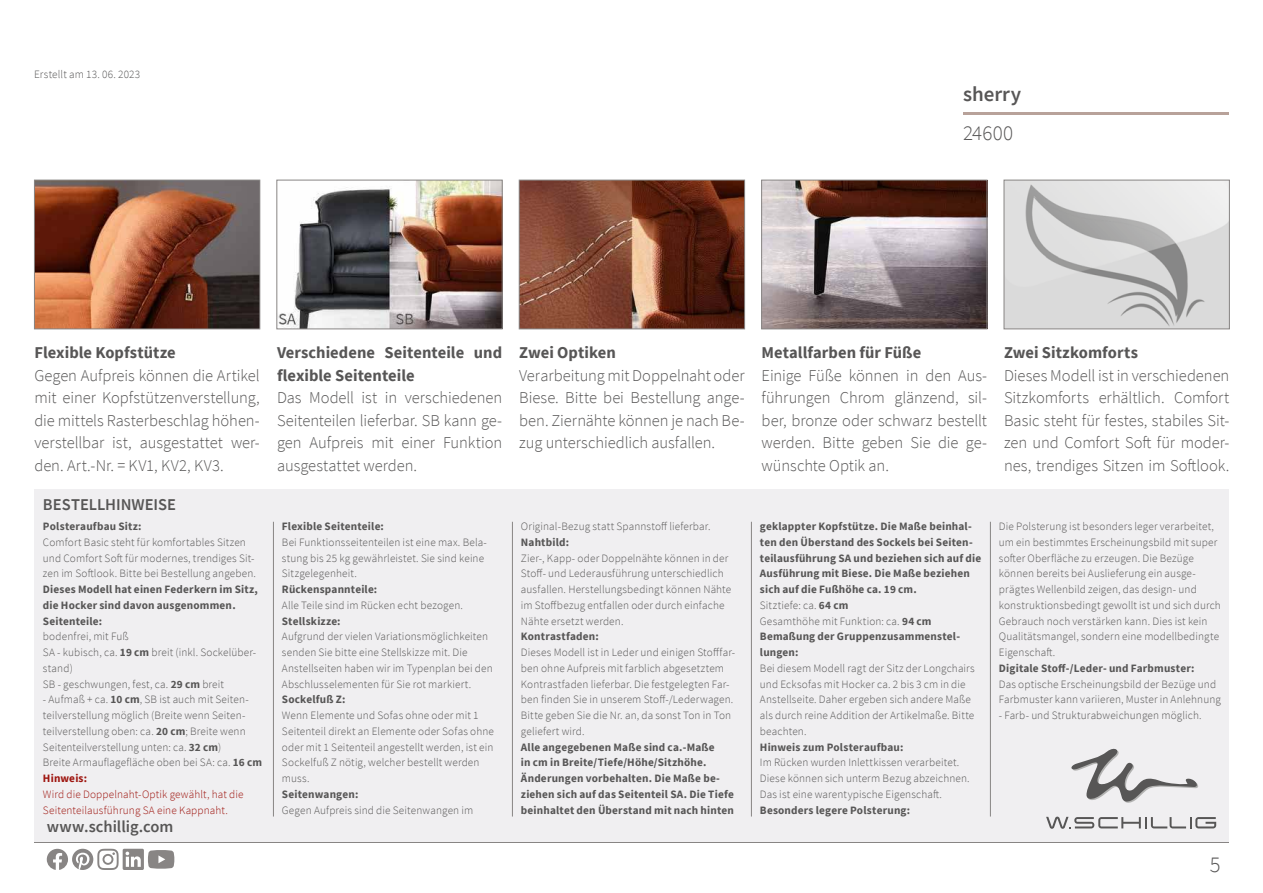
<style>
.page{position:relative;width:1263px;height:893px;background:#fff}
.page>*{position:absolute;margin:0;border:0;box-sizing:border-box;transform-origin:0 0}
.t1{font:300 22.5px "Source Sans Pro";color:#575656}
.t2{font:600 21px "Source Sans Pro";color:#575656}
.t3{font:300 21px "Source Sans Pro";letter-spacing:.01em;color:#575656}
.t4{font:300 16.5px/22.5px "Source Sans Pro";letter-spacing:-.005em;color:#575656;text-align:justify}
.t5{font:700 16.5px/22.5px "Source Sans Pro";letter-spacing:.005em;color:#575656}
.t6{font:600 16.5px "Source Sans Pro";color:#575656}
.t7{font:300 11.25px/15.8px "Source Sans Pro";letter-spacing:.015em;color:#575656}
.t8{font:700 11.25px/15.8px "Source Sans Pro";letter-spacing:.015em;color:#575656}
.t9{font:300 11.25px/15.8px "Source Sans Pro";letter-spacing:.01em;color:#9e150f}
.s1{font-weight:700}
.s2{font-weight:700;color:#9e150f}
.s3{font-weight:300}
</style>
<div class="page">
<hr style="left:34px;top:842px;width:1195px;height:1px;background:#888584">
<hr style="left:963px;top:113px;width:266px;height:2px;background:#b8a29a">
<div style="left:34px;top:489px;width:1195px;height:353px;background:#f0eff1"></div>
<hr style="left:273px;top:522px;width:1px;height:294px;background:#888584">
<hr style="left:512px;top:522px;width:1px;height:294px;background:#888584">
<hr style="left:751px;top:522px;width:1px;height:294px;background:#888584">
<hr style="left:990px;top:522px;width:1px;height:294px;background:#888584">
<img style="left:36px;top:182px;width:222px;height:145px">
<div style="left:34px;top:180px;width:226px;height:149px;border:1px solid #888584"></div>
<img style="left:278px;top:182px;width:223px;height:145px">
<div style="left:276px;top:180px;width:227px;height:149px;border:1px solid #888584"></div>
<img style="left:521px;top:182px;width:222px;height:145px">
<div style="left:519px;top:180px;width:226px;height:149px;border:1px solid #888584"></div>
<img style="left:763px;top:182px;width:222px;height:145px">
<div style="left:761px;top:180px;width:226px;height:149px;border:1px solid #888584"></div>
<img style="left:1005px;top:182px;width:223px;height:145px">
<div style="left:1003px;top:180px;width:227px;height:149px;border:1px solid #888584"></div>
<svg style="left:47px;top:849px;width:127px;height:21px"></svg>
<svg style="left:1071px;top:749px;width:127px;height:54px"></svg>
<svg style="left:1046px;top:817px;width:170px;height:12px"></svg>
<p class="t7" style="left:34px;top:67px;width:108px">Erstellt am 13. 06. 2023</p>
<h2 class="t2" style="left:963px;top:83px;width:60px">sherry</h2>
<h2 class="t3" style="left:963px;top:125px;width:52px">24600</h2>
<h3 class="t5" style="left:34px;top:342px;width:143px">Flexible Kopfstütze</h3>
<h3 class="t4" style="left:34px;top:365px;width:227px">Gegen Aufpreis können die Artikel mit einer Kopfstützenverstellung, die mittels Rasterbeschlag höhen&shy;verstellbar ist, ausgestattet wer&shy;den. Art.-Nr. = KV1, KV2, KV3.</h3>
<h3 class="t6" style="left:43px;top:497px;width:135px">BESTELLHINWEISE</h3>
<p class="t8" style="left:43px;top:519px;width:100px">Polsteraufbau Sitz:</p>
<p class="t7" style="left:43px;top:535px;width:215px">Comfort Basic steht für komfortables Sitzen und Comfort Soft für modernes, trendiges Sit&shy;zen im Softlook. Bitte bei Bestellung angeben.</p>
<p class="t8" style="left:43px;top:582px;width:217px">Dieses Modell hat einen Federkern im Sitz, die Hocker sind davon ausgenommen.<br>Seitenteile:</p>
<p class="t7" style="left:43px;top:629px;width:215px">bodenfrei, mit Fuß<br>SA - kubisch, ca. <span class="s1">19 cm</span> breit (inkl. Sockelüber&shy;stand)<br>SB - geschwungen, fest, ca. <span class="s1">29 cm</span> breit</p>
<p class="t7" style="left:43px;top:693px;width:221px">- Aufmaß + ca. <span class="s1">10 cm</span>, SB ist auch mit Seiten&shy;teilverstellung möglich (Breite wenn Seiten&shy;teilverstellung oben: ca. <span class="s1">20 cm</span>; Breite wenn Seitenteilverstellung unten: ca. <span class="s1">32 cm</span>)<br>Breite Armauflagefläche oben bei SA: ca. <span class="s1">16 cm </span><span class="s2">Hinweis:</span></p>
<p class="t9" style="left:43px;top:786px;width:202px">Wird die Doppelnaht-Optik gewählt, hat die<br>Seitenteilausführung SA eine Kappnaht.</p>
<h3 class="t6" style="left:47px;top:819px;width:128px">www.schillig.com</h3>
<h3 class="t5" style="left:277px;top:342px;width:227px">Verschiedene Seitenteile und flexible Seitenteile</h3>
<h3 class="t4" style="left:277px;top:388px;width:227px">Das Modell ist in verschiedenen Seitenteilen lieferbar. SB kann ge&shy;gen Aufpreis mit einer Funktion ausgestattet werden.</h3>
<p class="t8" style="left:282px;top:519px;width:104px">Flexible Seitenteile:</p>
<p class="t7" style="left:282px;top:534px;width:207px">Bei Funktionsseitenteilen ist eine max. Bela&shy;stung bis 25 kg gewährleistet. Sie sind keine<br>Sitzgelegenheit.</p>
<p class="t8" style="left:282px;top:582px;width:97px">Rückenspannteile:</p>
<p class="t7" style="left:282px;top:598px;width:182px">Alle Teile sind im Rücken echt bezogen.</p>
<p class="t8" style="left:282px;top:613px;width:60px">Stellskizze:</p>
<p class="t7" style="left:282px;top:630px;width:212px">Aufgrund der vielen Variationsmöglichkeiten senden Sie bitte eine Stellskizze mit. Die Anstellseiten haben wir im Typenplan bei den Abschlusselementen für Sie rot markiert.</p>
<p class="t8" style="left:282px;top:692px;width:65px">Sockelfuß Z:</p>
<p class="t7" style="left:282px;top:708px;width:214px">Wenn Elemente und Sofas ohne oder mit 1<br>Seitenteil direkt an Elemente oder Sofas ohne oder mit 1 Seitenteil angestellt werden, ist ein Sockelfuß Z nötig, welcher bestellt werden muss.</p>
<p class="t8" style="left:282px;top:786px;width:78px">Seitenwangen:</p>
<p class="t7" style="left:282px;top:803px;width:193px">Gegen Aufpreis sind die Seitenwangen im</p>
<h3 class="t5" style="left:519px;top:342px;width:98px">Zwei Optiken</h3>
<h3 class="t4" style="left:519px;top:365px;width:227px">Verarbeitung mit Doppelnaht oder Biese. Bitte bei Bestellung ange&shy;ben. Ziernähte können je nach Be&shy;zug unterschiedlich ausfallen.</h3>
<h3 class="t5" style="left:762px;top:342px;width:161px">Metallfarben für Füße</h3>
<h3 class="t4" style="left:762px;top:364px;width:227px">Einige Füße können in den Aus&shy;führungen Chrom glänzend, sil&shy;ber, bronze oder schwarz bestellt werden. Bitte geben Sie die ge&shy;wünschte Optik an.</h3>
<h3 class="t5" style="left:1004px;top:342px;width:136px">Zwei Sitzkomforts</h3>
<h3 class="t4" style="left:1004px;top:365px;width:227px">Dieses Modell ist in verschiedenen Sitzkomforts erhältlich. Comfort Basic steht für festes, stabiles Sit&shy;zen und Comfort Soft für moder&shy;nes, trendiges Sitzen im Softlook.</h3>
<p class="t7" style="left:521px;top:519px;width:191px">Original-Bezug statt Spannstoff lieferbar.</p>
<p class="t8" style="left:521px;top:534px;width:50px">Nahtbild:</p>
<p class="t7" style="left:521px;top:550px;width:212px">Zier-, Kapp- oder Doppelnähte können in der Stoff- und Lederausführung unterschiedlich ausfallen. Herstellungsbedingt können Nähte im Stoffbezug entfallen oder durch einfache Nähte ersetzt werden.</p>
<p class="t8" style="left:521px;top:629px;width:79px">Kontrastfaden:</p>
<p class="t7" style="left:521px;top:645px;width:216px">Dieses Modell ist in Leder und einigen Stofffar&shy;ben ohne Aufpreis mit farblich abgesetztem Kontrastfaden lieferbar. Die festgelegten Far&shy;ben finden Sie in unserem Stoff-/Lederwagen.<br>Bitte geben Sie die Nr. an, da sonst Ton in Ton geliefert wird.</p>
<p class="t8" style="left:521px;top:739px;width:215px">Alle angegebenen Maße sind ca.-Maße<br>in cm in Breite/Tiefe/Höhe/Sitzhöhe.<br>Änderungen vorbehalten. Die Maße be&shy;ziehen sich auf das Seitenteil SA. Die Tiefe beinhaltet den Überstand mit nach hinten</p>
<p class="t8" style="left:760px;top:519px;width:223px">geklappter Kopfstütze. Die Maße beinhal&shy;ten den Überstand des Sockels bei Seiten&shy;teilausführung SA und beziehen sich auf die<br>Ausführung mit Biese. Die Maße beziehen sich auf die Fußhöhe ca. 19 cm.<br><span class="s3">Sitztiefe: ca.</span> 64 cm<br><span class="s3">Gesamthöhe mit Funktion: ca.</span> 94 cm<br>Bemaßung der Gruppenzusammenstel&shy;lungen:</p>
<p class="t7" style="left:760px;top:661px;width:216px">Bei diesem Modell ragt der Sitz der Longchairs und Ecksofas mit Hocker ca. 2 bis 3 cm in die Anstellseite. Daher ergeben sich andere Maße als durch reine Addition der Artikelmaße. Bitte beachten.</p>
<p class="t8" style="left:760px;top:739px;width:145px">Hinweis zum Polsteraufbau:</p>
<p class="t7" style="left:760px;top:756px;width:211px">Im Rücken wurden Inlettkissen verarbeitet.<br>Diese können sich unterm Bezug abzeichnen.<br>Das ist eine warentypische Eigenschaft.</p>
<p class="t8" style="left:760px;top:802px;width:152px">Besonders legere Polsterung:</p>
<p class="t7" style="left:999px;top:519px;width:223px">Die Polsterung ist besonders leger verarbeitet, um ein bestimmtes Erscheinungsbild mit super softer Oberfläche zu erzeugen. Die Bezüge können bereits bei Auslieferung ein ausge&shy;prägtes Wellenbild zeigen, das design- und konstruktionsbedingt gewollt ist und sich durch Gebrauch noch verstärken kann. Dies ist kein Qualitätsmangel, sondern eine modellbedingte Eigenschaft.</p>
<p class="t8" style="left:999px;top:660px;width:197px">Digitale Stoff-/Leder- und Farbmuster:</p>
<p class="t7" style="left:999px;top:677px;width:223px">Das optische Erscheinungsbild der Bezüge und<br>Farbmuster kann variieren, Muster in Anlehnung</p>
<p class="t7" style="left:999px;top:708px;width:204px">- Farb- und Strukturabweichungen möglich.</p>
<h1 class="t1" style="left:1210px;top:855px;width:12px">5</h1>
</div>
